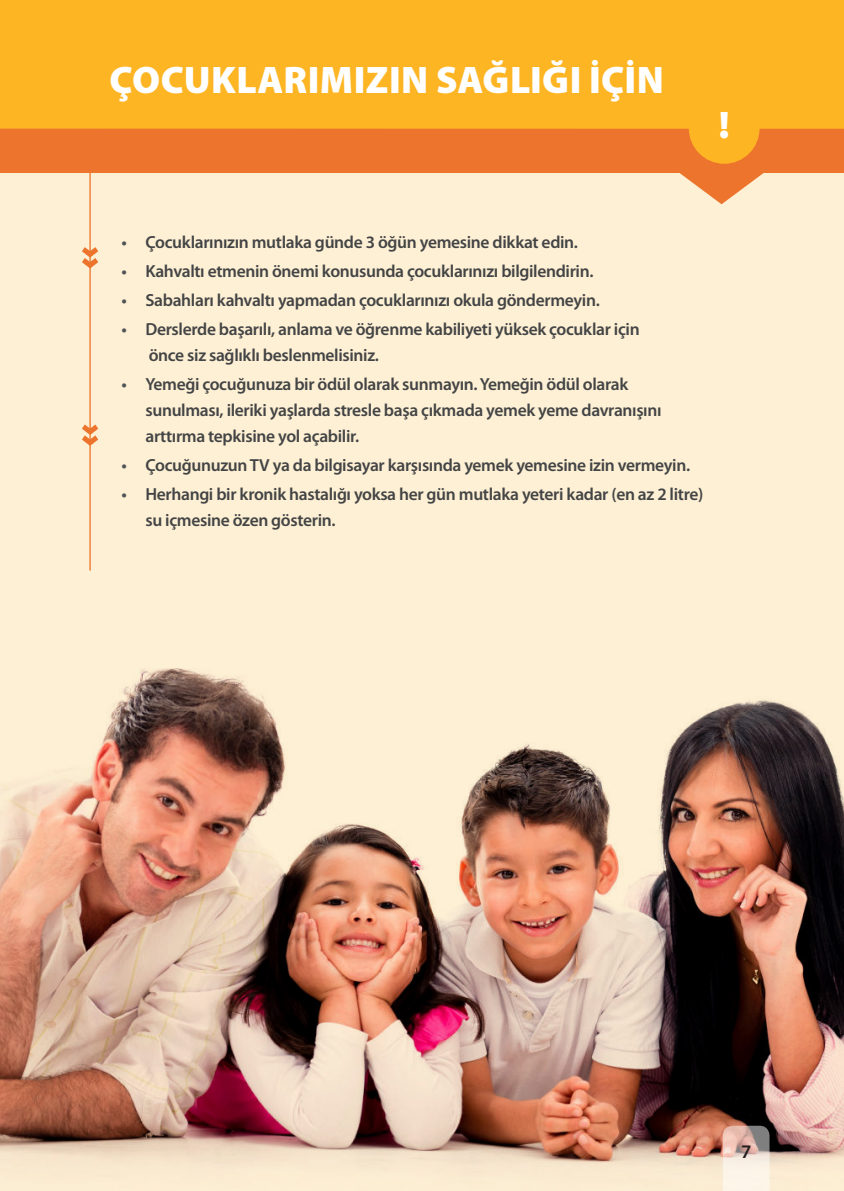
<style>
.page{position:relative;width:844px;height:1191px;background:#fff}
.page>*{position:absolute;margin:0;border:0;box-sizing:border-box;transform-origin:0 0}
.t1{font:900 38.5px "Myriad Pro";letter-spacing:.01em;color:#fff}
.t2{font:600 19.25px "Myriad Pro";color:#231f20}
.t3{font:600 17.5px/26.2px "Myriad Pro";letter-spacing:-.02em;color:#434445}
.s1{color:#505457}
</style>
<div class="page">
<div style="left:0;top:0;width:843px;height:1191px;background:#fef0d4"></div>
<img style="left:0;top:668px;width:843px;height:522px">
<svg style="left:722px;top:1125px;width:47px;height:66px;background:#e0cdc3"></svg>
<svg style="left:0;top:129px;width:843px;height:75px;fill:#ed742c"></svg>
<div style="left:0;top:0;width:843px;height:129px;background:#fdb524"></div>
<div style="left:688px;top:93px;width:71px;height:71px;background:#fdb524;border-radius:50%"></div>
<hr style="left:89px;top:141px;width:2px;height:429px;background:#ed742c">
<svg style="left:82px;top:247px;width:16px;height:21px"></svg>
<svg style="left:82px;top:424px;width:16px;height:22px"></svg>
<h1 class="t1" style="left:110px;top:60px;width:555px">ÇOCUKLARIMIZIN SAĞLIĞI İÇİN</h1>
<h1 class="t1" style="left:718px;top:105px;width:12px">!</h1>
<p class="t3" style="left:122px;top:230px;width:458px"><span class="s1">•</span> Çocuklarınızın mutlaka günde 3 öğün yemesine dikkat edin.</p>
<p class="t3" style="left:122px;top:258px;width:473px"><span class="s1">•</span> Kahvaltı etmenin önemi konusunda çocuklarınızı bilgilendirin.</p>
<p class="t3" style="left:122px;top:287px;width:479px"><span class="s1">•</span> Sabahları kahvaltı yapmadan çocuklarınızı okula göndermeyin.</p>
<p class="t3" style="left:149px;top:316px;width:492px;text-indent:-27px"><span class="s1">•</span> Derslerde başarılı, anlama ve öğrenme kabiliyeti yüksek çocuklar için önce siz sağlıklı beslenmelisiniz.</p>
<p class="t3" style="left:145px;top:371px;width:517px;text-indent:-24px"><span class="s1">•</span> Yemeği çocuğunuza bir ödül olarak sunmayın. Yemeğin ödül olarak sunulması, ileriki yaşlarda stresle başa çıkmada yemek yeme davranışını arttırma tepkisine yol açabilir.</p>
<p class="t3" style="left:122px;top:452px;width:570px"><span class="s1">•</span> Çocuğunuzun TV ya da bilgisayar karşısında yemek yemesine izin vermeyin.</p>
<p class="t3" style="left:145px;top:481px;width:559px;text-indent:-24px"><span class="s1">•</span> Herhangi bir kronik hastalığı yoksa her gün mutlaka yeteri kadar (en az 2 litre) su içmesine özen gösterin.</p>
<p class="t2" style="left:740px;top:1141px;width:12px">7</p>
</div>
